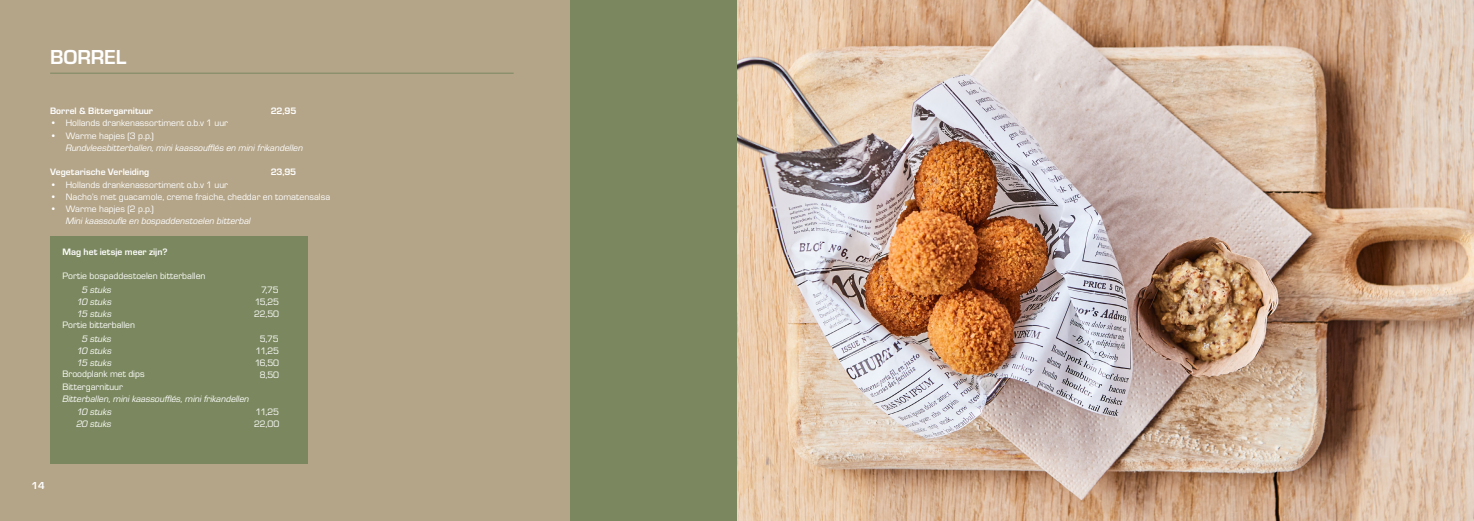
<style>
.page{position:relative;width:1474px;height:521px;background:#fff}
.page>*{position:absolute;margin:0;border:0;box-sizing:border-box;transform-origin:0 0}
.t1{font:700 21px "Eurostile";color:#fff}
.t2{font:700 10.5px "Eurostile";color:#fff}
.t3{font:9.62px "Eurostile";color:#fff}
.t4{font:italic 9.62px/13.1px "Eurostile";color:#fff}
.t5{font:700 9.62px "Eurostile";color:#fff}
</style>
<div class="page">
<div style="left:361px;top:0;width:1112px;height:521px;background:#7b885f"></div>
<div style="left:0;top:0;width:569px;height:521px;background:#b4a589"></div>
<div style="left:50px;top:236px;width:258px;height:227px;background:#7b885f"></div>
<img style="left:737px;top:0;width:736px;height:521px">
<hr style="left:50px;top:73px;width:463px;height:1px;background:#7b885f">
<h1 class="t1" style="left:50px;top:42px;width:78px">BORREL</h1>
<p class="t5" style="left:50px;top:104px;width:104px">Borrel &amp; Bittergarnituur</p>
<p class="t5" style="left:271px;top:104px;width:27px">22,95</p>
<p class="t3" style="left:50px;top:117px;width:179px">• Hollands drankenassortiment o.b.v 1 uur</p>
<p class="t3" style="left:50px;top:129px;width:105px">• Warme hapjes (3 p.p.)</p>
<p class="t4" style="left:66px;top:141px;width:239px">Rundvleesbitterballen, mini kaassoufflés en mini frikandellen</p>
<p class="t5" style="left:50px;top:165px;width:101px">Vegetarische Verleiding</p>
<p class="t5" style="left:271px;top:165px;width:27px">23,95</p>
<p class="t3" style="left:50px;top:178px;width:179px">• Hollands drankenassortiment o.b.v 1 uur</p>
<p class="t3" style="left:50px;top:190px;width:281px">• Nacho’s met guacamole, creme fraiche, cheddar en tomatensalsa</p>
<p class="t3" style="left:50px;top:202px;width:105px">• Warme hapjes (2 p.p.)</p>
<p class="t4" style="left:66px;top:214px;width:186px">Mini kaassoufle en bospaddenstoelen bitterbal</p>
<p class="t5" style="left:63px;top:245px;width:106px">Mag het ietsje meer zijn?</p>
<p class="t3" style="left:63px;top:270px;width:144px">Portie bospaddestoelen bitterballen</p>
<p class="t4" style="left:82px;top:282px;width:31px">5 stuks</p>
<p class="t3" style="left:261px;top:283px;width:19px">7,75</p>
<p class="t4" style="left:77px;top:295px;width:36px">10 stuks</p>
<p class="t3" style="left:255px;top:295px;width:26px">15,25</p>
<p class="t4" style="left:77px;top:307px;width:36px">15 stuks</p>
<p class="t3" style="left:254px;top:307px;width:27px">22,50</p>
<p class="t3" style="left:63px;top:319px;width:74px">Portie bitterballen</p>
<p class="t4" style="left:82px;top:331px;width:31px">5 stuks</p>
<p class="t3" style="left:260px;top:332px;width:20px">5,75</p>
<p class="t4" style="left:77px;top:344px;width:36px">10 stuks</p>
<p class="t3" style="left:256px;top:344px;width:25px">11,25</p>
<p class="t4" style="left:77px;top:356px;width:36px">15 stuks</p>
<p class="t3" style="left:255px;top:356px;width:26px">16,50</p>
<p class="t3" style="left:63px;top:368px;width:84px">Broodplank met dips</p>
<p class="t3" style="left:260px;top:369px;width:21px">8,50</p>
<p class="t3" style="left:63px;top:380px;width:62px">Bittergarnituur</p>
<p class="t4" style="left:77px;top:392px;width:174px;text-indent:-14px">Bitterballen, mini kaassoufflés, mini frikandellen<br>10 stuks</p>
<p class="t3" style="left:256px;top:405px;width:25px">11,25</p>
<p class="t2" style="left:32px;top:478px;width:15px">14</p>
<p class="t4" style="left:76px;top:417px;width:37px">20 stuks</p>
<p class="t3" style="left:254px;top:418px;width:27px">22,00</p>
</div>
